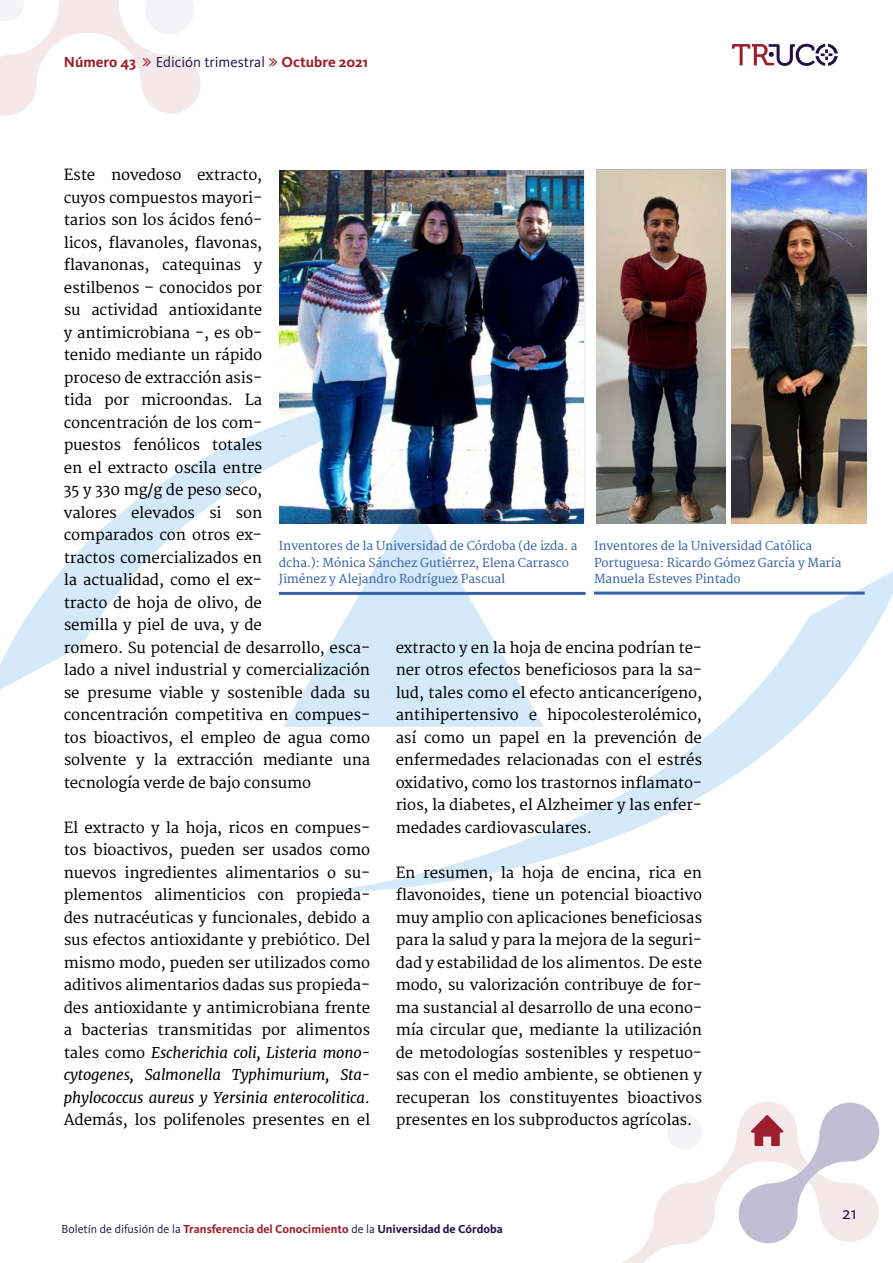
<style>
.page{position:relative;width:893px;height:1263px;background:#fff}
.page>*{position:absolute;margin:0;border:0;box-sizing:border-box;transform-origin:0 0}
.t1{font:18px "Kievit OT";color:#1e0f49}
.t2{font:15px/22.5px "Merriweather";letter-spacing:-.01em;color:#000;text-align:justify}
.t3{font:15px "Kievit OT";color:#1e0f49}
.t4{font:700 15px "Kievit OT";color:#9d1e2e}
.t5{font:12px/16.5px "Merriweather";letter-spacing:-.01em;color:#3863ab}
.t6{font:700 12px "Kievit OT";color:#9d1e2e}
.s1{font-weight:700;color:#9d1e2e}
.s2{font-style:italic}
.s3{font-weight:400;color:#1e0f49}
.s4{color:#1e0f49}
</style>
<div class="page">
<svg style="left:0;top:424px;width:283px;height:266px"></svg>
<svg style="left:316px;top:572px;width:577px;height:322px"></svg>
<svg style="left:283px;top:524px;width:261px;height:203px;fill:#d4e9f9"></svg>
<svg style="left:621px;top:1101px;width:150px;height:162px"></svg>
<svg style="left:732px;top:44px;width:106px;height:22px"></svg>
<img style="left:279px;top:170px;width:305px;height:354px">
<img style="left:597px;top:170px;width:128px;height:353px">
<img style="left:731px;top:170px;width:135px;height:353px">
<hr style="left:279px;top:592px;width:306px;height:3px;background:#3863ab">
<hr style="left:594px;top:592px;width:271px;height:3px;background:#3863ab">
<svg style="left:739px;top:1102px;width:140px;height:141px"></svg>
<svg style="left:0;top:0;width:201px;height:116px"></svg>
<p class="t4" style="left:64px;top:53px;width:73px">Número 43</p>
<p class="t3" style="left:156px;top:53px;width:214px">Edición trimestral <span class="s1">Octubre 2021</span></p>
<p class="t2" style="left:64px;top:164px;width:308px;text-align:left">Este novedoso extracto,<br>cuyos compuestos mayori-<br>tarios son los ácidos fenó-<br>licos, flavanoles, flavonas,<br>flavanonas, catequinas y<br>estilbenos – conocidos por<br>su actividad antioxidante<br>y antimicrobiana -, es ob-<br>tenido mediante un rápido<br>proceso de extracción asis-<br>tida por microondas. La concentración de los com-<br>puestos fenólicos totales<br>en el extracto oscila entre<br>35 y 330 mg/g de peso seco,<br>valores elevados si son<br>comparados con otros ex-<br>tractos comercializados en<br>la actualidad, como el ex-<br>tracto de hoja de olivo, de<br>semilla y piel de uva, y de<br>romero. Su potencial de desarrollo, esca&shy;lado a nivel industrial y comercialización se presume viable y sostenible dada su concentración competitiva en compues&shy;tos bioactivos, el empleo de agua como solvente y la extracción mediante una tecnología verde de bajo consumo</p>
<p class="t2" style="left:64px;top:817px;width:308px">El extracto y la hoja, ricos en compues&shy;tos bioactivos, pueden ser usados como nuevos ingredientes alimentarios o su&shy;plementos alimenticios con propieda&shy;des nutracéuticas y funcionales, debido a sus efectos antioxidante y prebiótico. Del mismo modo, pueden ser utilizados como aditivos alimentarios dadas sus propieda&shy;des antioxidante y antimicrobiana frente a bacterias transmitidas por alimentos tales como <span class="s2">Escherichia coli, Listeria mono&shy;cytogenes, Salmonella Typhimurium, Sta&shy;phylococcus aureus y Yersinia enterocolitica</span>.<br>Además, los polifenoles presentes en el</p>
<p class="t5" style="left:279px;top:538px;width:300px">Inventores de la Universidad de Córdoba (de izda. a dcha.): Mónica Sánchez Gutiérrez, Elena Carrasco<br>Jiménez y Alejandro Rodríguez Pascual</p>
<p class="t5" style="left:594px;top:538px;width:249px">Inventores de la Universidad Católica<br>Portuguesa: Ricardo Gómez García y María<br>Manuela Esteves Pintado</p>
<p class="t2" style="left:396px;top:637px;width:308px">extracto y en la hoja de encina podrían te&shy;ner otros efectos beneficiosos para la sa&shy;lud, tales como el efecto anticancerígeno, antihipertensivo e hipocolesterolémico, así como un papel en la prevención de enfermedades relacionadas con el estrés oxidativo, como los trastornos inflamato&shy;rios, la diabetes, el Alzheimer y las enfer&shy;medades cardiovasculares.</p>
<p class="t2" style="left:396px;top:862px;width:308px">En resumen, la hoja de encina, rica en flavonoides, tiene un potencial bioactivo muy amplio con aplicaciones beneficiosas para la salud y para la mejora de la seguri&shy;dad y estabilidad de los alimentos. De este modo, su valorización contribuye de for&shy;ma sustancial al desarrollo de una econo&shy;mía circular que, mediante la utilización de metodologías sostenibles y respetuo&shy;sas con el medio ambiente, se obtienen y recuperan los constituyentes bioactivos presentes en los subproductos agrícolas.</p>
<p class="t6" style="left:62px;top:1222px;width:443px"><span class="s3">Boletín de difusión de la</span> Transferencia del Conocimiento <span class="s3">de la</span> <span class="s4">Universidad de Córdoba</span></p>
<p class="t1" style="left:842px;top:1202px;width:16px">21</p>
</div>
